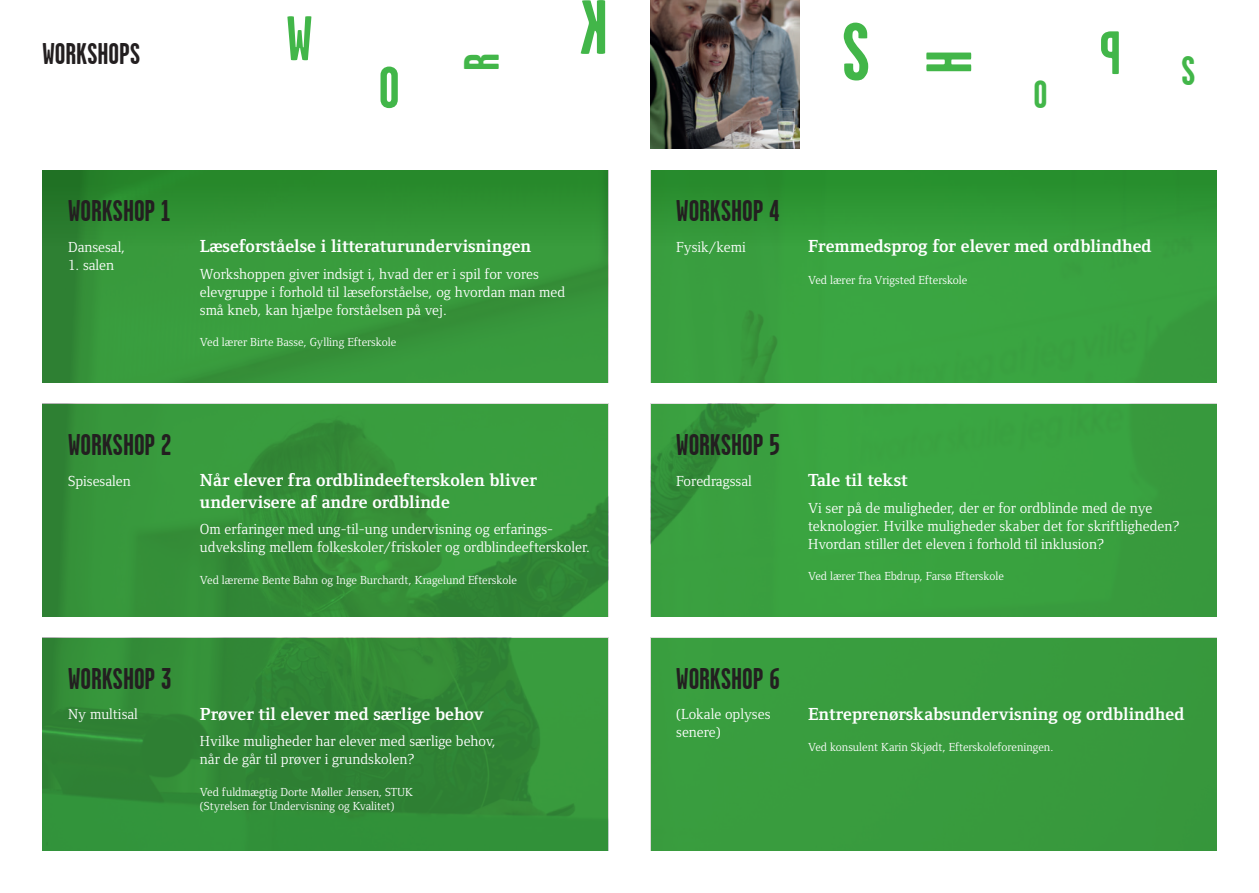
<style>
.page{position:relative;width:1259px;height:893px;background:#fff}
.page>*{position:absolute;margin:0;border:0;box-sizing:border-box;transform-origin:0 0}
.t1{font:700 82.65px "Garage Gothic";color:#42b649}
.t2{font:700 64.2px "Garage Gothic";color:#42b649}
.t3{font:700 62.85px "Garage Gothic";color:#42b649}
.t4{font:700 59.4px "Garage Gothic";color:#42b649}
.t5{font:700 49.35px "Garage Gothic";color:#42b649}
.t6{font:700 41.4px "Garage Gothic";color:#42b649}
.t7{font:700 39.45px "Garage Gothic";color:#42b649}
.t8{font:700 30px "Garage Gothic";letter-spacing:-.005em;color:#231f20}
.t9{font:700 18px/21.6px "Foundry Form Serif";color:#fff}
.t10{font:15px/18px "Foundry Form Serif";color:#fff}
.t11{font:12px/14.4px "Foundry Form Serif";color:#fff}
</style>
<div class="page">
<div style="left:651px;top:404px;width:565px;height:213px;background:#3aa240"></div>
<svg style="left:43px;top:404px;width:565px;height:213px;background:#35923a"></svg>
<div style="left:651px;top:170px;width:565px;height:213px;background:#3aa340"></div>
<svg style="left:43px;top:276px;width:565px;height:107px;background:#37973b"></svg>
<div style="left:651px;top:170px;width:565px;height:106px;background:linear-gradient(to right,#329837,#319b39)"></div>
<svg style="left:43px;top:170px;width:565px;height:106px;background:#309034"></svg>
<div style="left:651px;top:638px;width:565px;height:212px;background:#399b3e"></div>
<svg style="left:43px;top:638px;width:565px;height:212px;background:#318a37"></svg>
<img style="left:651px;top:0;width:148px;height:149px">
<h3 class="t8" style="left:43px;top:37px;width:99px">WORKSHOPS</h3>
<h3 class="t3" style="left:286px;top:5px;width:27px">W</h3>
<h3 class="t4" style="left:378px;top:56px;width:23px">O</h3>
<h1 class="t1" style="left:842px;top:8px;width:30px">S</h1>
<h3 class="t5" style="left:455px;top:71px;width:19px;rotate:-90deg">R</h3>
<h2 class="t2" style="left:915px;top:74px;width:25px;rotate:-90deg">H</h2>
<h3 class="t7" style="left:1033px;top:73px;width:16px">O</h3>
<h3 class="t6" style="left:1181px;top:49px;width:16px">S</h3>
<h3 class="t8" style="left:68px;top:195px;width:104px">WORKSHOP 1</h3>
<p class="t10" style="left:68px;top:238px;width:59px">Dansesal,</p>
<p class="t10" style="left:68px;top:256px;width:48px">1. salen</p>
<p class="t9" style="left:200px;top:235px;width:333px">Læseforståelse i litteraturundervisningen</p>
<p class="t10" style="left:200px;top:265px;width:367px">Workshoppen giver indsigt i, hvad der er i spil for vores elevgruppe i forhold til læseforståelse, og hvordan man med små kneb, kan hjælpe forståelsen på vej.</p>
<p class="t11" style="left:200px;top:335px;width:198px">Ved lærer Birte Basse, Gylling Efterskole</p>
<h3 class="t8" style="left:68px;top:428px;width:105px">WORKSHOP 2</h3>
<p class="t10" style="left:68px;top:471px;width:64px">Spisesalen</p>
<p class="t9" style="left:200px;top:469px;width:338px">Når elever fra ordblindeefterskolen bliver undervisere af andre ordblinde</p>
<p class="t10" style="left:200px;top:520px;width:391px">Om erfaringer med ung-til-ung undervisning og erfarings&shy;udveksling mellem folkeskoler/friskoler og ordblindeefterskoler.</p>
<p class="t11" style="left:200px;top:572px;width:318px">Ved lærerne Bente Bahn og Inge Burchardt, Kragelund Efterskole</p>
<h3 class="t8" style="left:676px;top:195px;width:105px">WORKSHOP 4</h3>
<p class="t10" style="left:676px;top:238px;width:71px">Fysik/kemi</p>
<p class="t9" style="left:808px;top:235px;width:345px">Fremmedsprog for elever med ordblindhed</p>
<p class="t11" style="left:808px;top:272px;width:161px">Ved lærer fra Vrigsted Efterskole</p>
<h3 class="t8" style="left:676px;top:428px;width:105px">WORKSHOP 5</h3>
<p class="t10" style="left:676px;top:471px;width:77px">Foredragssal</p>
<p class="t9" style="left:808px;top:469px;width:101px">Tale til tekst</p>
<p class="t10" style="left:808px;top:499px;width:373px">Vi ser på de muligheder, der er for ordblinde med de nye teknologier. Hvilke muligheder skaber det for skriftligheden?<br>Hvordan stiller det eleven i forhold til inklusion?</p>
<p class="t11" style="left:808px;top:569px;width:197px">Ved lærer Thea Ebdrup, Farsø Efterskole</p>
<h3 class="t8" style="left:68px;top:662px;width:105px">WORKSHOP 3</h3>
<p class="t10" style="left:68px;top:705px;width:71px">Ny multisal</p>
<p class="t9" style="left:808px;top:703px;width:378px">Entreprenørskabsundervisning og ordblindhed</p>
<p class="t11" style="left:808px;top:740px;width:247px">Ved konsulent Karin Skjødt, Efterskoleforeningen.</p>
<h3 class="t8" style="left:676px;top:662px;width:105px">WORKSHOP 6</h3>
<p class="t10" style="left:676px;top:705px;width:96px">(Lokale oplyses senere)</p>
<p class="t9" style="left:200px;top:703px;width:286px">Prøver til elever med særlige behov</p>
<p class="t10" style="left:200px;top:732px;width:297px">Hvilke muligheder har elever med særlige behov, når de går til prøver i grundskolen?</p>
<p class="t11" style="left:200px;top:785px;width:215px">Ved fuldmægtig Dorte Møller Jensen, STUK (Styrelsen for Undervisning og Kvalitet)</p>
</div>
